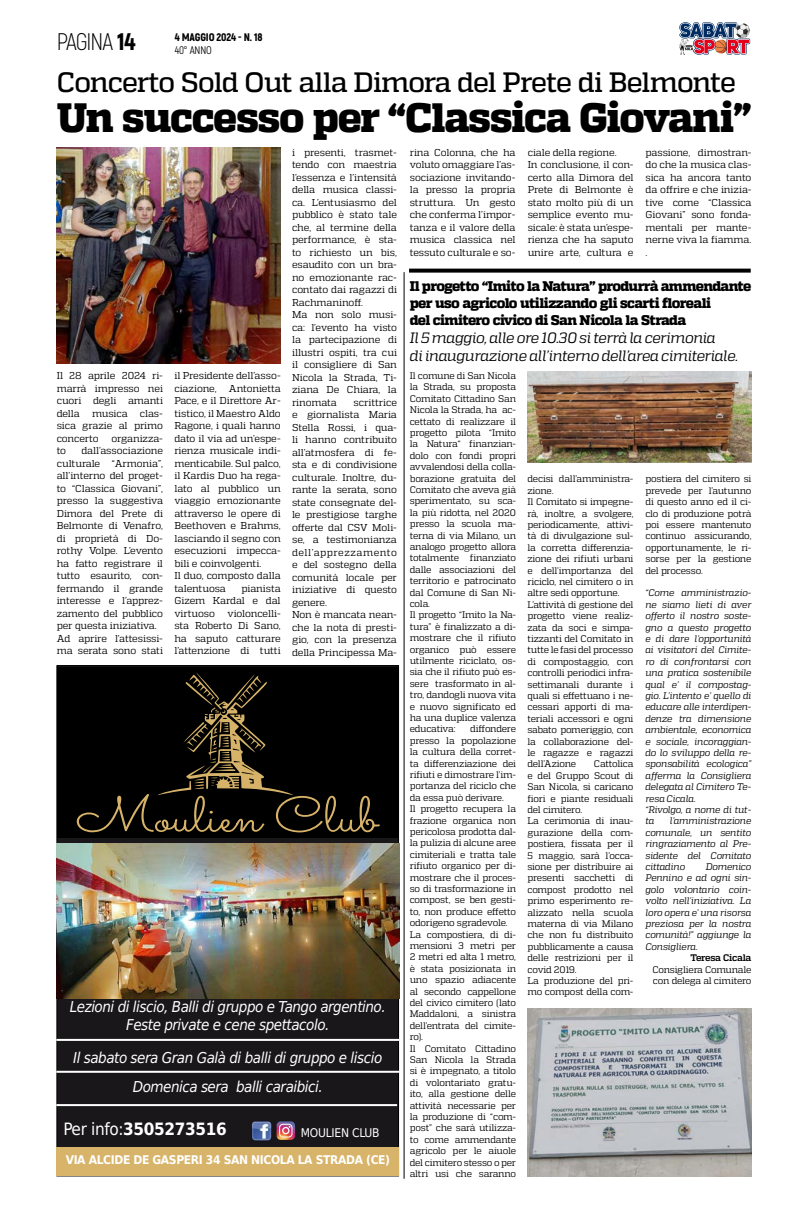
<style>
.page{position:relative;width:794px;height:1219px;background:#fff}
.page>*{position:absolute;margin:0;border:0;box-sizing:border-box;transform-origin:0 0}
.t1{font:800 41px "Quadon";letter-spacing:-.03em;color:#000}
.t2{font:500 28px "Quadon";letter-spacing:-.035em;color:#000}
.t3{font:300 24px "Akrobat";letter-spacing:-.045em;color:#000}
.t4{font:700 17px "DejaVu Sans Condensed";letter-spacing:-.02em;color:#fff}
.t5{font:italic 15px/18px "DejaVu Sans Condensed";letter-spacing:-.03em;color:#fff;text-align:center}
.t6{font:italic 15px/18px "Quadon";letter-spacing:-.03em;color:#000}
.t7{font:800 14px/16.8px "Quadon";letter-spacing:-.045em;color:#000}
.t8{font:700 12px "DejaVu Sans Condensed";letter-spacing:-.03em;color:#fff}
.t9{font:12px "DejaVu Sans Condensed";letter-spacing:-.02em;color:#fff}
.t10{font:900 11px "Akrobat";letter-spacing:-.01em;color:#000}
.t11{font:11px "Akrobat";letter-spacing:-.01em;color:#000}
.t12{font:10px/12.5px "Quadon";letter-spacing:-.015em;color:#000}
.t13{font:9.5px/11.4px "Quadon";letter-spacing:-.025em;color:#000}
.t14{font:italic 9.5px/11.4px "Quadon";letter-spacing:-.025em;color:#000;text-align:justify}
.t15{font:700 9.5px "Quadon";letter-spacing:-.025em;color:#000}
.s1{font-weight:900}
.s2{font-weight:400}
</style>
<div class="page">
<svg style="left:679px;top:22px;width:71px;height:33px"></svg>
<div style="left:57px;top:666px;width:341px;height:510px;background:#1a171b"></div>
<div style="left:58px;top:667px;width:340px;height:171px;background:#000"></div>
<svg style="left:77px;top:672px;width:303px;height:160px"></svg>
<div style="left:57px;top:1148px;width:342px;height:28px;background:#d7b469"></div>
<img style="left:57px;top:844px;width:342px;height:154px">
<img style="left:252px;top:1121px;width:20px;height:20px">
<svg style="left:277px;top:1121px;width:18px;height:19px"></svg>
<hr style="left:56px;top:1039px;width:343px;height:2px;background:#fff">
<hr style="left:56px;top:1071px;width:343px;height:2px;background:#fff">
<hr style="left:56px;top:1104px;width:341px;height:2px;background:#fff">
<svg style="left:409px;top:269px;width:341px;height:4px"></svg>
<hr style="left:404px;top:272px;width:1px;height:907px;background:#000">
<img style="left:56px;top:148px;width:224px;height:215px">
<img style="left:527px;top:371px;width:224px;height:91px">
<img style="left:527px;top:1009px;width:224px;height:167px">
<h3 class="t3" style="left:57px;top:27px;width:80px">PAGINA <span class="s1">14</span></h3>
<p class="t10" style="left:175px;top:30px;width:89px">4 MAGGIO 2024 - N. 18</p>
<p class="t11" style="left:175px;top:44px;width:39px">40° ANNO</p>
<h2 class="t2" style="left:57px;top:66px;width:681px">Concerto Sold Out alla Dimora del Prete di Belmonte</h2>
<h1 class="t1" style="left:57px;top:94px;width:696px">Un successo per “Classica Giovani”</h1>
<p class="t12" style="left:57px;top:370px;width:108px;text-align:justify">Il 28 aprile 2024 ri&shy;marrà impresso nei cuori degli amanti della musica clas&shy;sica grazie al primo concerto</p>
<p class="t12" style="left:111px;top:432px;width:53px">organizza-</p>
<p class="t12" style="left:57px;top:445px;width:108px;text-indent:25px">dall’associazione culturale “Armonia”, all’interno del proget&shy;to “Classica Giovani”, presso la suggestiva<br>Dimora del Prete di<br>Belmonte di Venafro, di proprietà di Do&shy;rothy Volpe. L’evento ha fatto registrare il tutto esaurito, con&shy;fermando il grande interesse e l’apprez&shy;zamento del pubblico per questa iniziativa.<br>Ad aprire l’attesissi&shy;ma serata sono stati</p>
<p class="t12" style="left:57px;top:445px;width:11px">to</p>
<p class="t12" style="left:174px;top:370px;width:108px">il Presidente dell’asso&shy;ciazione, Antonietta<br>Pace, e il Direttore Ar&shy;tistico, il Maestro Aldo<br>Ragone, i quali hanno dato il via ad un’espe&shy;rienza musicale indi&shy;menticabile. Sul palco, il Kardis Duo ha rega&shy;lato al pubblico un viaggio emozionante attraverso le opere di<br>Beethoven e Brahms, lasciando il segno con esecuzioni impecca&shy;bili e coinvolgenti.<br>Il duo, composto dalla talentuosa</p>
<p class="t12" style="left:174px;top:582px;width:108px;text-align:justify;text-indent:67px">pianista Gizem Kardal e dal virtuoso violoncelli&shy;sta Roberto Di Sano, ha saputo catturare l’attenzione di tutti</p>
<p class="t12" style="left:292px;top:146px;width:106px">i presenti, trasmet&shy;tendo con maestria l’essenza e l’intensità della musica classi&shy;ca. L’entusiasmo del pubblico è stato tale che, al termine della performance, è sta&shy;to richiesto un bis, esaudito con un bra&shy;no emozionante rac&shy;contato dai ragazzi di<br>Rachmaninoff.<br>Ma non solo musi&shy;ca: l’evento ha visto la partecipazione di illustri ospiti, tra cui il consigliere di San<br>Nicola la Strada, Ti&shy;ziana De Chiara, la rinomata</p>
<p class="t12" style="left:292px;top:396px;width:106px;text-indent:62px">scrittrice e giornalista Maria<br>Stella Rossi, i qua&shy;li hanno contribuito all’atmosfera di fe&shy;sta e di condivisione culturale. Inoltre, du&shy;rante la serata, sono state consegnate del&shy;le prestigiose targhe offerte dal CSV Moli&shy;se, a testimonianza dell’apprezzamento e del sostegno della comunità locale per iniziative di questo genere.<br>Non è mancata nean&shy;che la nota di presti&shy;gio, con la presenza della Principessa Ma-</p>
<h3 class="t5" style="left:70px;top:998px;width:317px">Lezioni di liscio, Balli di gruppo e Tango argentino.<br>Feste private e cene spettacolo.</h3>
<h3 class="t5" style="left:73px;top:1042px;width:311px;line-height:29.3px">Il sabato sera Gran Galà di balli di gruppo e liscio<br>Domenica sera balli caraibici.</h3>
<h3 class="t4" style="left:63px;top:1115px;width:165px"><span class="s2">Per info:</span>3505273516</h3>
<p class="t8" style="left:66px;top:1150px;width:326px">VIA ALCIDE DE GASPERI 34 SAN NICOLA LA STRADA (CE)</p>
<p class="t9" style="left:301px;top:1122px;width:80px">MOULIEN CLUB</p>
<p class="t12" style="left:410px;top:146px;width:107px;text-align:justify">rina Colonna, che ha voluto omaggiare l’as&shy;sociazione invitando&shy;la presso la propria struttura. Un gesto che conferma l’impor&shy;tanza e il valore della musica classica nel tessuto culturale e so-</p>
<p class="t12" style="left:527px;top:146px;width:107px">ciale della regione.<br>In conclusione, il con&shy;certo alla Dimora del<br>Prete di Belmonte è stato molto più di un semplice evento mu&shy;sicale: è stata un’espe&shy;rienza che ha saputo unire arte, cultura e</p>
<p class="t12" style="left:645px;top:146px;width:107px;text-align:justify">passione, dimostran&shy;do che la musica clas&shy;sica ha ancora tanto da offrire e che inizia&shy;tive come “Classica Giovani” sono fonda&shy;mentali per mante&shy;nerne viva la fiamma. .</p>
<h3 class="t7" style="left:410px;top:278px;width:343px">Il progetto “Imito la Natura” produrrà ammendante per uso agricolo utilizzando gli scarti floreali<br>del cimitero civico di San Nicola la Strada</h3>
<h3 class="t6" style="left:410px;top:328px;width:330px">Il 5 maggio, alle ore 10.30 si terrà la cerimonia<br>di inaugurazione all’interno dell’area cimiteriale.</h3>
<p class="t13" style="left:410px;top:370px;width:108px">Il comune di San Nicola la Strada, su proposta<br>Comitato Cittadino San<br>Nicola la Strada, ha ac&shy;cettato di realizzare il progetto pilota “Imito la Natura“ finanzian&shy;dolo con fondi propri avvalendosi della colla&shy;borazione gratuita del<br>Comitato che aveva già sperimentato, su sca&shy;la più ridotta, nel 2020 presso la scuola ma&shy;terna di via Milano, un analogo progetto allora totalmente finanziato dalle associazioni del territorio e patrocinato dal Comune di San Ni&shy;cola.<br>Il progetto “Imito la Na&shy;tura” è finalizzato a di&shy;mostrare che il rifiuto organico può essere utilmente riciclato, os&shy;sia che il rifiuto può es&shy;sere trasformato in al&shy;tro, dandogli nuova vita e nuovo significato ed ha una duplice valenza educativa:</p>
<p class="t13" style="left:527px;top:473px;width:107px">decisi dall’amministra&shy;zione.<br>Il Comitato si impegne&shy;rà, inoltre, a svolgere, periodicamente, attivi&shy;tà di divulgazione sul&shy;la corretta differenzia&shy;zione dei rifiuti urbani e dell’importanza del riciclo, nel cimitero o in altre sedi opportune.<br>L’attività di gestione del progetto viene realiz&shy;zata da soci e simpa&shy;tizzanti del Comitato in tutte le fasi del processo di compostaggio, con controlli periodici infra&shy;settimanali durante i quali si effettuano i ne&shy;cessari apporti di ma&shy;teriali accessori e ogni sabato pomeriggio, con la collaborazione del&shy;le ragazze e ragazzi dell’Azione</p>
<p class="t13" style="left:645px;top:473px;width:107px;text-align:justify">postiera del cimitero si prevede per l’autunno di questo anno ed il ci&shy;clo di produzione potrà poi essere mantenuto continuo assicurando, opportunamente, le ri&shy;sorse per la gestione del processo.</p>
<p class="t14" style="left:645px;top:587px;width:107px;text-align:left">“Come amministrazio&shy;ne siamo lieti di aver offerto il nostro soste&shy;gno a questo progetto e di dare l’opportunità ai visitatori del Cimite&shy;ro di confrontarsi con una pratica sostenibile qual e’ il compostag&shy;gio. L’intento e’ quello di educare alle interdipen&shy;denze tra dimensione ambientale, economica e sociale, incoraggian&shy;do lo sviluppo della re&shy;sponsabilità ecologica” afferma la Consigliera delegata al Cimitero Te&shy;resa Cicala.<br>“Rivolgo, a nome di tut&shy;ta</p>
<p class="t13" style="left:410px;top:723px;width:108px;text-indent:61px">diffondere presso la popolazione la cultura della corret&shy;ta differenziazione dei rifiuti e dimostrare l’im&shy;portanza del riciclo che da essa può derivare.<br>Il progetto recupera la frazione organica non pericolosa prodotta dal&shy;la pulizia di alcune aree cimiteriali e tratta tale rifiuto organico per di&shy;mostrare che il proces&shy;so di trasformazione in compost, se ben gesti&shy;to, non produce effetto odorigeno sgradevole.<br>La compostiera, di di&shy;mensioni 3 metri per<br>2 metri ed alta 1 metro, è stata posizionata in uno spazio adiacente al secondo cappellone del civico cimitero (lato<br>Maddaloni, a sinistra dell’entrata del cimite&shy;ro).<br>Il Comitato Cittadino<br>San Nicola la Strada si è impegnato, a titolo di volontariato gratu&shy;ito, alla gestione delle attività necessarie per la produzione di “com&shy;post” che sarà utilizza&shy;to come ammendante agricolo per le aiuole del cimitero stesso o per altri usi che saranno</p>
<p class="t13" style="left:527px;top:758px;width:107px;text-indent:66px">Cattolica e del Gruppo Scout di<br>San Nicola, si caricano fiori e piante residuali del cimitero.<br>La cerimonia di inau&shy;gurazione della com&shy;postiera, fissata per il<br>5 maggio, sarà l’occa&shy;sione per distribuire ai presenti sacchetti di compost prodotto nel primo esperimento re&shy;alizzato nella scuola materna di via Milano che non fu distribuito pubblicamente a causa delle restrizioni per il covid 2019.<br>La produzione del pri&shy;mo compost della com-</p>
<p class="t14" style="left:645px;top:815px;width:107px;text-indent:25px">l’amministrazione comunale, un sentito ringraziamento al Pre&shy;sidente del Comitato cittadino</p>
<p class="t14" style="left:645px;top:861px;width:107px;text-indent:60px">Domenico Pennino e ad ogni sin&shy;golo volontario coin&shy;volto nell’iniziativa. La loro opera e’ una risorsa preziosa per la nostra comunità!” aggiunge la Consigliera.</p>
<p class="t15" style="left:690px;top:952px;width:63px">Teresa Cicala</p>
<p class="t13" style="left:652px;top:964px;width:101px">Consigliera Comunale con delega al cimitero</p>
</div>
